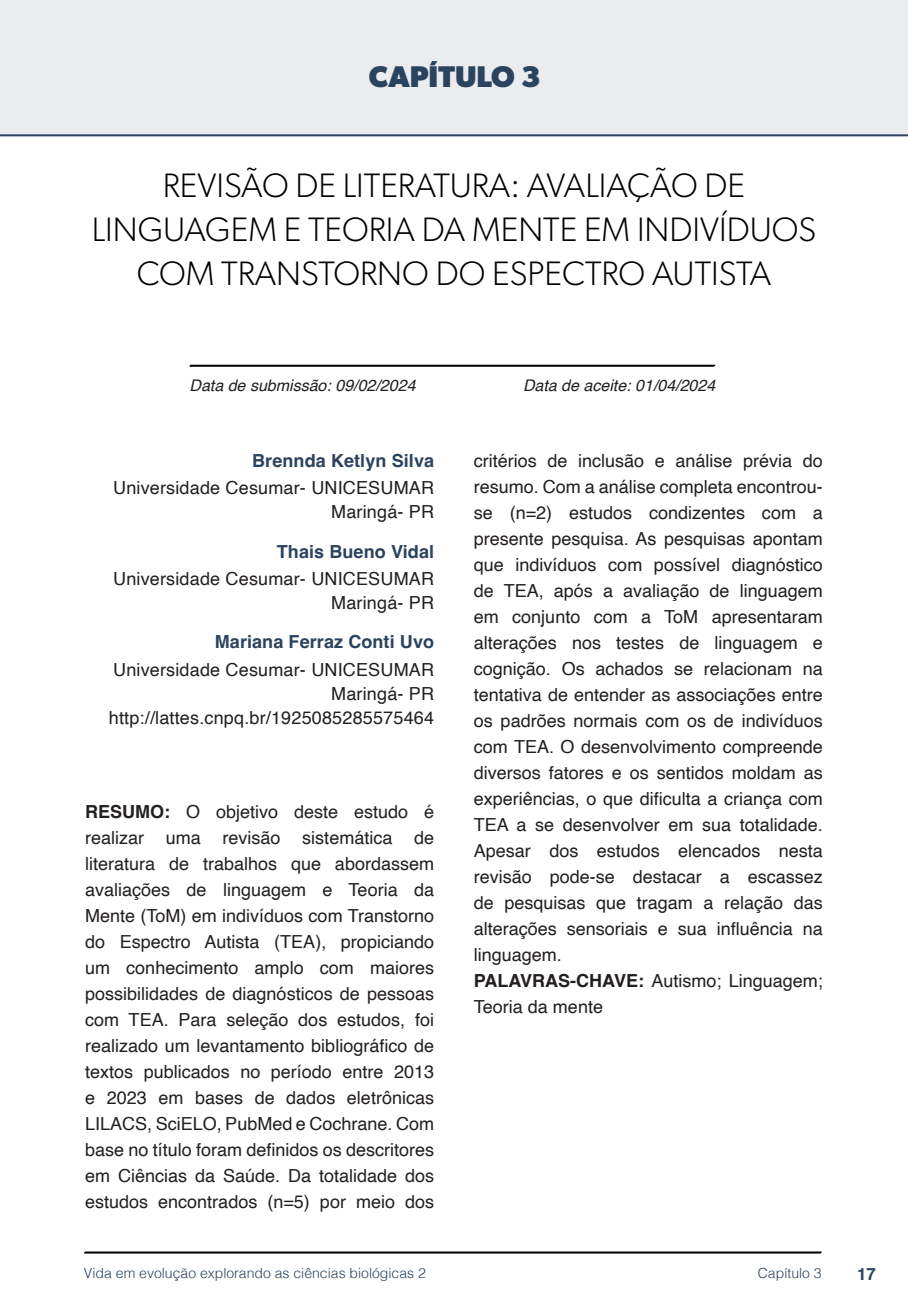
<style>
.page{position:relative;width:908px;height:1304px;background:#fff}
.page>*{position:absolute;margin:0;border:0;box-sizing:border-box;transform-origin:0 0}
.nome_artigos{font:300 34px/44px "Gibson";color:#000;text-align:center}
.capítulos{font:700 30px "Gibson";color:#2a435e}
.Resumos_e_PC_TXT{font:18px/26px "Helvetica";color:#231f20;text-align:justify}
.info_autores{font:18px "Helvetica";letter-spacing:.01em;color:#231f20}
.nome_autores{font:700 18px "Helvetica";letter-spacing:.005em;color:#2a435e}
.t1{font:700 16.8px "Helvetica";color:#2a435e}
.data{font:italic 16px "Helvetica";color:#231f20}
.t2{font:300 14px "Helvetica";color:#2a435e}
.s1{font-weight:700}
</style>
<div class="page">
<svg style="left:84px;top:1251px;width:737px;height:3px;background:#515151"></svg>
<div style="left:0;top:0;width:907px;height:136px;background:#eaecef"></div>
<svg style="left:189px;top:364px;width:526px;height:3px;background:#4f4f4f"></svg>
<div style="left:44px;top:72px;width:68px;height:61px;background:#eaecef"></div>
<p class="capítulos" style="left:369px;top:58px;width:173px">CAPÍTULO 3</p>
<p class="nome_artigos" style="left:92px;top:163px;width:725px">REVISÃO DE LITERATURA: AVALIAÇÃO DE<br>LINGUAGEM E TEORIA DA MENTE EM INDIVÍDUOS<br>COM TRANSTORNO DO ESPECTRO AUTISTA</p>
<p class="data" style="left:189px;top:373px;width:227px">Data de submissão: 09/02/2024</p>
<p class="data" style="left:523px;top:373px;width:194px">Data de aceite: 01/04/2024</p>
<p class="nome_autores" style="left:252px;top:450px;width:183px">Brennda Ketlyn Silva</p>
<p class="info_autores" style="left:113px;top:474px;width:322px">Universidade Cesumar- UNICESUMAR</p>
<p class="info_autores" style="left:331px;top:498px;width:104px">Maringá- PR</p>
<p class="nome_autores" style="left:277px;top:540px;width:159px">Thais Bueno Vidal</p>
<p class="info_autores" style="left:113px;top:565px;width:322px">Universidade Cesumar- UNICESUMAR</p>
<p class="info_autores" style="left:331px;top:589px;width:104px">Maringá- PR</p>
<p class="nome_autores" style="left:215px;top:631px;width:221px">Mariana Ferraz Conti Uvo</p>
<p class="info_autores" style="left:113px;top:656px;width:322px">Universidade Cesumar- UNICESUMAR</p>
<p class="info_autores" style="left:331px;top:680px;width:104px">Maringá- PR</p>
<p class="info_autores" style="left:109px;top:704px;width:326px">http://lattes.cnpq.br/1925085285575464</p>
<p class="Resumos_e_PC_TXT" style="left:85px;top:799px;width:350px"><span class="s1">RESUMO:</span> O objetivo deste estudo é realizar uma revisão sistemática de literatura de trabalhos que abordassem avaliações de linguagem e Teoria da Mente (ToM) em indivíduos com Transtorno do Espectro Autista (TEA), propiciando um conhecimento amplo com maiores possibilidades de diagnósticos de pessoas com TEA. Para seleção dos estudos, foi realizado um levantamento bibliográfico de textos publicados no período entre 2013 e 2023 em bases de dados eletrônicas LILACS, SciELO, PubMed e Cochrane. Com base no título foram definidos os descritores em Ciências da Saúde. Da totalidade dos estudos encontrados (n=5) por meio dos</p>
<p class="Resumos_e_PC_TXT" style="left:473px;top:448px;width:350px">critérios de inclusão e análise prévia do resumo. Com a análise completa encontrou&shy;se (n=2) estudos condizentes com a presente pesquisa. As pesquisas apontam que indivíduos com possível diagnóstico de TEA, após a avaliação de linguagem em conjunto com a ToM apresentaram alterações nos testes de linguagem e cognição. Os achados se relacionam na tentativa de entender as associações entre os padrões normais com os de indivíduos com TEA. O desenvolvimento compreende diversos fatores e os sentidos moldam as experiências, o que dificulta a criança com TEA a se desenvolver em sua totalidade.<br>Apesar dos estudos elencados nesta revisão pode-se destacar a escassez de pesquisas que tragam a relação das alterações sensoriais e sua influência na linguagem.</p>
<p class="Resumos_e_PC_TXT" style="left:473px;top:968px;width:350px"><span class="s1">PALAVRAS-CHAVE:</span> Autismo; Linguagem;<br>Teoria da mente</p>
<p class="t2" style="left:84px;top:1261px;width:343px">Vida em evolução explorando as ciências biológicas 2</p>
<p class="t2" style="left:757px;top:1261px;width:65px">Capítulo 3</p>
<p class="t1" style="left:856px;top:1264px;width:20px">17</p>
</div>
